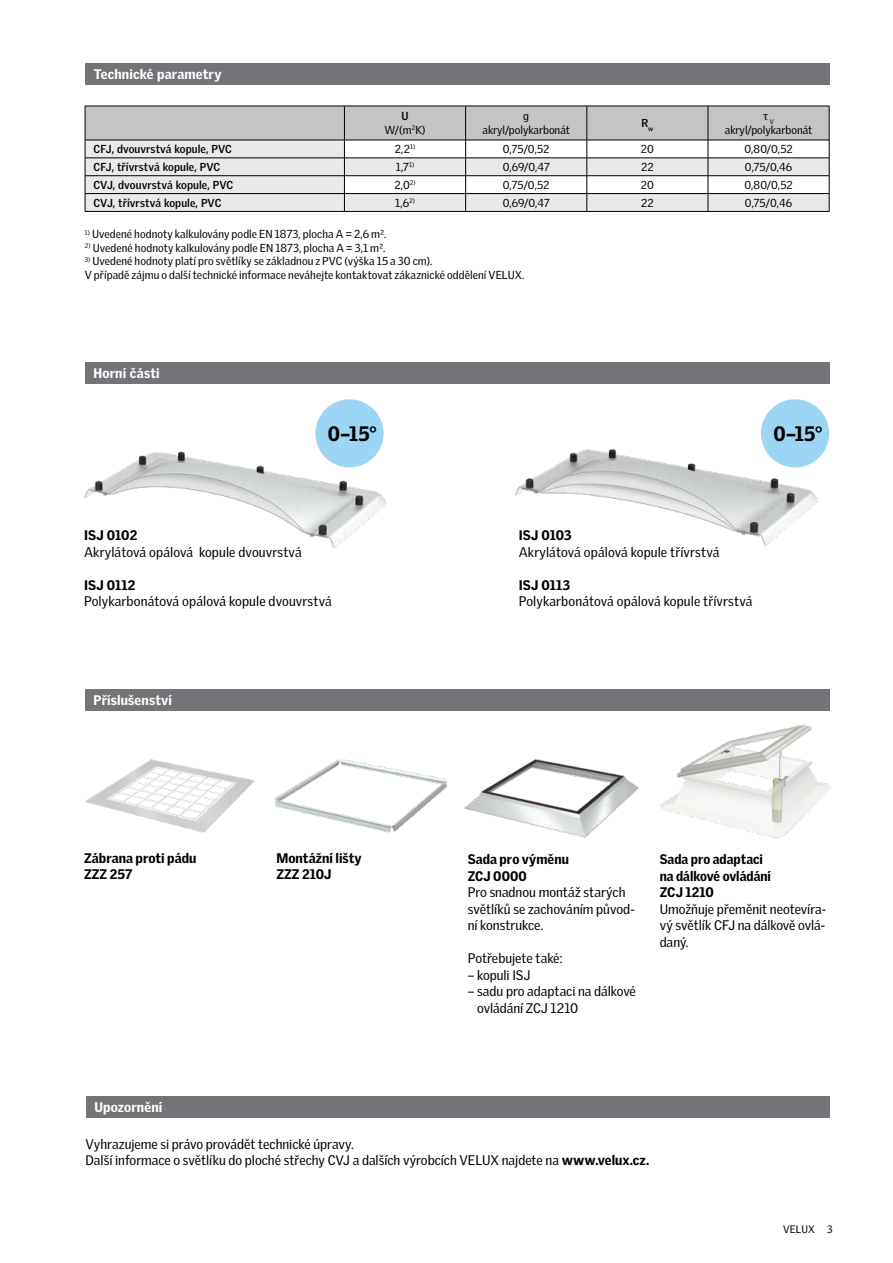
<style>
.page{position:relative;width:893px;height:1263px;background:#fff}
.page>*{position:absolute;margin:0;border:0;box-sizing:border-box;transform-origin:0 0}
.t1{font:900 20.4px "Velux Gothic";color:#000}
.t2{font:13.5px/16.5px "Velux Gothic";color:#000}
.t3{font:900 13.5px/16.5px "Velux Gothic";color:#000}
.t4{font:900 13.5px "Velux Gothic";letter-spacing:.01em;color:#fff}
.t5{font:11.25px/13.5px "Velux Gothic";letter-spacing:.005em;color:#000;text-align:center}
.t6{font:700 11.25px "Velux Gothic";letter-spacing:.005em;color:#000}
.t7{font:10.5px "Velux Gothic";letter-spacing:.015em;color:#000}
.s1{font-weight:700}
.s2{font-weight:900}
</style>
<div class="page">
<div style="left:85px;top:63px;width:744px;height:22px;background:#757377"></div>
<svg style="left:85px;top:106px;width:745px;height:105px"></svg>
<hr style="left:85px;top:211px;width:259px;height:1px;background:#000">
<hr style="left:344px;top:211px;width:122px;height:1px;background:#000">
<hr style="left:466px;top:211px;width:121px;height:1px;background:#000">
<hr style="left:587px;top:211px;width:121px;height:1px;background:#000">
<hr style="left:708px;top:211px;width:121px;height:1px;background:#000">
<div style="left:86px;top:1096px;width:743px;height:21px;background:#757377"></div>
<div style="left:85px;top:690px;width:745px;height:21px;background:#757377"></div>
<img style="left:464px;top:759px;width:175px;height:79px">
<img style="left:660px;top:724px;width:172px;height:114px">
<img style="left:85px;top:759px;width:170px;height:74px">
<img style="left:274px;top:759px;width:174px;height:74px">
<div style="left:85px;top:362px;width:744px;height:21px;background:#757377"></div>
<img style="left:84px;top:383px;width:309px;height:166px">
<img style="left:508px;top:383px;width:317px;height:163px">
<p class="t4" style="left:94px;top:66px;width:129px">Technické parametry</p>
<p class="t5" style="left:385px;top:109px;width:42px"><span class="s1">U<br></span>W/(m<sup>2</sup>K)</p>
<p class="t5" style="left:482px;top:109px;width:89px">g akryl/polykarbonát</p>
<p class="t6" style="left:641px;top:116px;width:14px">R<sub>w</sub></p>
<p class="t5" style="left:725px;top:109px;width:89px">τ <sub>V </sub>akryl/polykarbonát</p>
<p class="t6" style="left:94px;top:142px;width:140px">CFJ, dvouvrstvá kopule, PVC</p>
<p class="t5" style="left:395px;top:142px;width:22px">2,2<sup>1)</sup></p>
<p class="t5" style="left:503px;top:142px;width:48px">0,75/0,52</p>
<p class="t5" style="left:641px;top:142px;width:15px">20</p>
<p class="t5" style="left:744px;top:142px;width:50px">0,80/0,52</p>
<p class="t6" style="left:94px;top:160px;width:128px">CFJ, třívrstvá kopule, PVC</p>
<p class="t5" style="left:396px;top:160px;width:20px">1,7<sup>1)</sup></p>
<p class="t5" style="left:503px;top:160px;width:49px">0,69/0,47</p>
<p class="t5" style="left:641px;top:160px;width:14px">22</p>
<p class="t5" style="left:745px;top:160px;width:49px">0,75/0,46</p>
<p class="t6" style="left:94px;top:178px;width:141px">CVJ, dvouvrstvá kopule, PVC</p>
<p class="t5" style="left:394px;top:178px;width:23px">2,0<sup>2)</sup></p>
<p class="t5" style="left:503px;top:178px;width:48px">0,75/0,52</p>
<p class="t5" style="left:641px;top:178px;width:15px">20</p>
<p class="t5" style="left:744px;top:178px;width:50px">0,80/0,52</p>
<p class="t6" style="left:94px;top:196px;width:129px">CVJ, třívrstvá kopule, PVC</p>
<p class="t5" style="left:395px;top:196px;width:21px">1,6<sup>2)</sup></p>
<p class="t5" style="left:503px;top:196px;width:49px">0,69/0,47</p>
<p class="t5" style="left:641px;top:196px;width:14px">22</p>
<p class="t5" style="left:745px;top:196px;width:49px">0,75/0,46</p>
<p class="t5" style="left:85px;top:227px;width:303px"><sup>1)</sup> Uvedené hodnoty kalkulovány podle EN 1873, plocha A = 2,6 m².</p>
<p class="t5" style="left:85px;top:241px;width:302px"><sup>2)</sup> Uvedené hodnoty kalkulovány podle EN 1873, plocha A = 3,1 m².</p>
<p class="t5" style="left:85px;top:254px;width:441px;text-align:left"><sup>3)</sup> Uvedené hodnoty platí pro světlíky se základnou z PVC (výška 15 a 30 cm).<br>V případě zájmu o další technické informace neváhejte kontaktovat zákaznické oddělení VELUX.</p>
<p class="t4" style="left:94px;top:364px;width:68px">Horní části</p>
<h1 class="t1" style="left:328px;top:421px;width:51px">0–15°</h1>
<h1 class="t1" style="left:774px;top:421px;width:51px">0–15°</h1>
<p class="t3" style="left:84px;top:527px;width:55px">ISJ 0102</p>
<p class="t2" style="left:84px;top:544px;width:219px">Akrylátová opálová kopule dvouvrstvá</p>
<p class="t3" style="left:84px;top:577px;width:53px">ISJ 0112</p>
<p class="t2" style="left:84px;top:593px;width:249px">Polykarbonátová opálová kopule dvouvrstvá</p>
<p class="t4" style="left:94px;top:692px;width:80px">Příslušenství</p>
<p class="t3" style="left:84px;top:849px;width:114px">Zábrana proti pádu<br>ZZZ 257</p>
<p class="t3" style="left:276px;top:849px;width:87px">Montážní lišty<br>ZZZ 210J</p>
<p class="t3" style="left:519px;top:527px;width:54px">ISJ 0103</p>
<p class="t2" style="left:519px;top:544px;width:202px">Akrylátová opálová kopule třívrstvá</p>
<p class="t3" style="left:519px;top:577px;width:53px">ISJ 0113</p>
<p class="t2" style="left:519px;top:593px;width:235px">Polykarbonátová opálová kopule třívrstvá</p>
<p class="t3" style="left:468px;top:851px;width:103px">Sada pro výměnu<br>ZCJ 0000</p>
<p class="t2" style="left:468px;top:884px;width:168px">Pro snadnou montáž starých světlíků se zachováním původ&shy;ní konstrukce.</p>
<p class="t2" style="left:468px;top:950px;width:96px">Potřebujete také:</p>
<p class="t2" style="left:468px;top:967px;width:64px">– kopuli ISJ</p>
<p class="t2" style="left:477px;top:983px;width:160px;text-indent:-9px">– sadu pro adaptaci na dálkové ovládání ZCJ 1210</p>
<p class="t3" style="left:660px;top:851px;width:113px">Sada pro adaptaci na dálkové ovládání<br>ZCJ 1210</p>
<p class="t2" style="left:660px;top:901px;width:168px;text-align:justify">Umožňuje přeměnit neotevíra&shy;vý světlík CFJ na dálkově ovlá&shy;daný.</p>
<p class="t4" style="left:95px;top:1098px;width:69px">Upozornění</p>
<p class="t2" style="left:86px;top:1135px;width:565px">Vyhrazujeme si právo provádět technické úpravy.<br>Další informace o světlíku do ploché střechy CVJ a dalších výrobcích VELUX najdete na <span class="s2">www.velux.cz.</span></p>
<p class="t7" style="left:783px;top:1223px;width:51px">VELUX 3</p>
</div>
